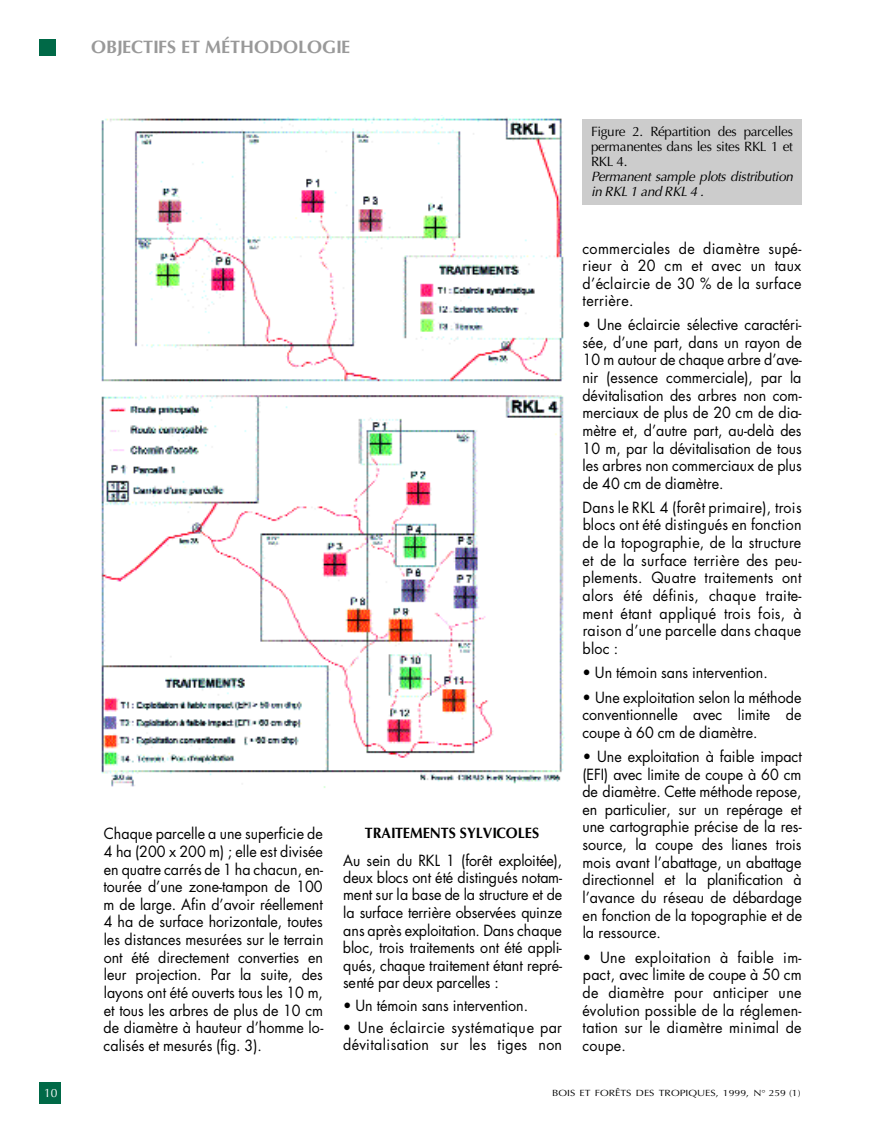
<style>
.page{position:relative;width:893px;height:1148px;background:#fff}
.page>*{position:absolute;margin:0;border:0;box-sizing:border-box;transform-origin:0 0}
.t1{font:700 18px "Optima";color:#999}
.t2{font:15px/17.7px "Futura";color:#000;text-align:justify;scale:.95 1}
.t3{font:15px/17.2px "Futura";letter-spacing:.025em;color:#000;scale:.95 1}
.t4{font:700 15px "Optima";color:#000;scale:.95 1}
.t5{font:13.5px/15px "Optima";letter-spacing:-.03em;color:#000;text-align:justify}
.t6{font:italic 13.5px/15px "Optima";letter-spacing:-.03em;color:#000}
.t7{font:12px "Optima";color:#fff}
.t8{font:9px "Optima";color:#000;scale:1.16 1}
</style>
<div class="page">
<div style="left:40px;top:1082px;width:21px;height:21px;background:#006947"></div>
<div style="left:40px;top:40px;width:16px;height:16px;background:#006947"></div>
<img style="left:101px;top:117px;width:464px;height:671px">
<div style="left:582px;top:118px;width:219px;height:86px;background:#ccc"></div>
<p class="t1" style="left:91px;top:40px;width:261px">OBJECTIFS ET MÉTHODOLOGIE</p>
<p class="t2" style="left:104px;top:826px;width:233px">Chaque parcelle a une superficie de 4 ha (200 x 200 m) ; elle est divisée en quatre carrés de 1 ha chacun, en&shy;tourée d’une zone-tampon de 100 m de large. Afin d’avoir réellement 4 ha de surface horizontale, toutes les distances mesurées sur le terrain ont été directement converties en leur projection. Par la suite, des layons ont été ouverts tous les 10 m, et tous les arbres de plus de 10 cm de diamètre à hauteur d’homme lo&shy;calisés et mesurés (fig. 3).</p>
<p class="t4" style="left:365px;top:826px;width:185px">TRAITEMENTS SYLVICOLES</p>
<p class="t2" style="left:343px;top:852px;width:232px">Au sein du RKL 1 (forêt exploitée), deux blocs ont été distingués notam&shy;ment sur la base de la structure et de la surface terrière observées quinze ans après exploitation. Dans chaque bloc, trois traitements ont été appli&shy;qués, chaque traitement étant repré&shy;senté par deux parcelles :</p>
<p class="t2" style="left:343px;top:997px;width:196px">• Un témoin sans intervention.</p>
<p class="t3" style="left:343px;top:1020px;width:232px">• Une éclaircie systématique par dévitalisation sur les tiges non</p>
<p class="t5" style="left:591px;top:125px;width:203px">Figure 2. Répartition des parcelles permanentes dans les sites RKL 1 et RKL 4.</p>
<p class="t6" style="left:591px;top:170px;width:203px">Permanent sample plots distribution in RKL 1 and RKL 4 .</p>
<p class="t2" style="left:582px;top:241px;width:232px;line-height:17.2px">commerciales de diamètre supé&shy;rieur à 20 cm et avec un taux d’éclaircie de 30 % de la surface t e r r i è r e .</p>
<p class="t2" style="left:582px;top:317px;width:232px">• Une éclaircie sélective caractéri&shy;sée, d’une part, dans un rayon de 10 m autour de chaque arbre d’ave&shy;nir (essence commerciale), par la dévitalisation des arbres non com&shy;merciaux de plus de 20 cm de dia&shy;mètre et, d’autre part, au-delà des 10 m, par la dévitalisation de tous les arbres non commerciaux de plus de 40 cm de diamètre.</p>
<p class="t2" style="left:582px;top:500px;width:232px">Dans le RKL 4 (forêt primaire), trois blocs ont été distingués en fonction de la topographie, de la structure et de la surface terrière des peu&shy;plements. Quatre traitements ont alors été définis, chaque traite&shy;ment étant appliqué trois fois, à raison d’une parcelle dans chaque bloc :</p>
<p class="t2" style="left:582px;top:665px;width:196px">• Un témoin sans intervention.</p>
<p class="t2" style="left:582px;top:689px;width:232px">• Une exploitation selon la méthode conventionnelle avec limite de coupe à 60 cm de diamètre.</p>
<p class="t2" style="left:582px;top:749px;width:233px">• Une exploitation à faible impact (EFI) avec limite de coupe à 60 cm de diamètre. Cette méthode repose, en particulier, sur un repérage et une cartographie précise de la res&shy;source, la coupe des lianes trois mois avant l’abattage, un abattage directionnel et la planification à l’avance du réseau de débardage en fonction de la topographie et de la ressource.</p>
<p class="t2" style="left:582px;top:949px;width:232px">• Une exploitation à faible im&shy;pact, avec limite de coupe à 50 cm de diamètre pour anticiper une évolution possible de la réglemen&shy;tation sur le diamètre minimal de c o u p e .</p>
<p class="t7" style="left:44px;top:1087px;width:15px">10</p>
<p class="t8" style="left:552px;top:1089px;width:216px">BOIS ET FORÊTS DES TROPIQUES, 1999, N° 259 (1)</p>
</div>
